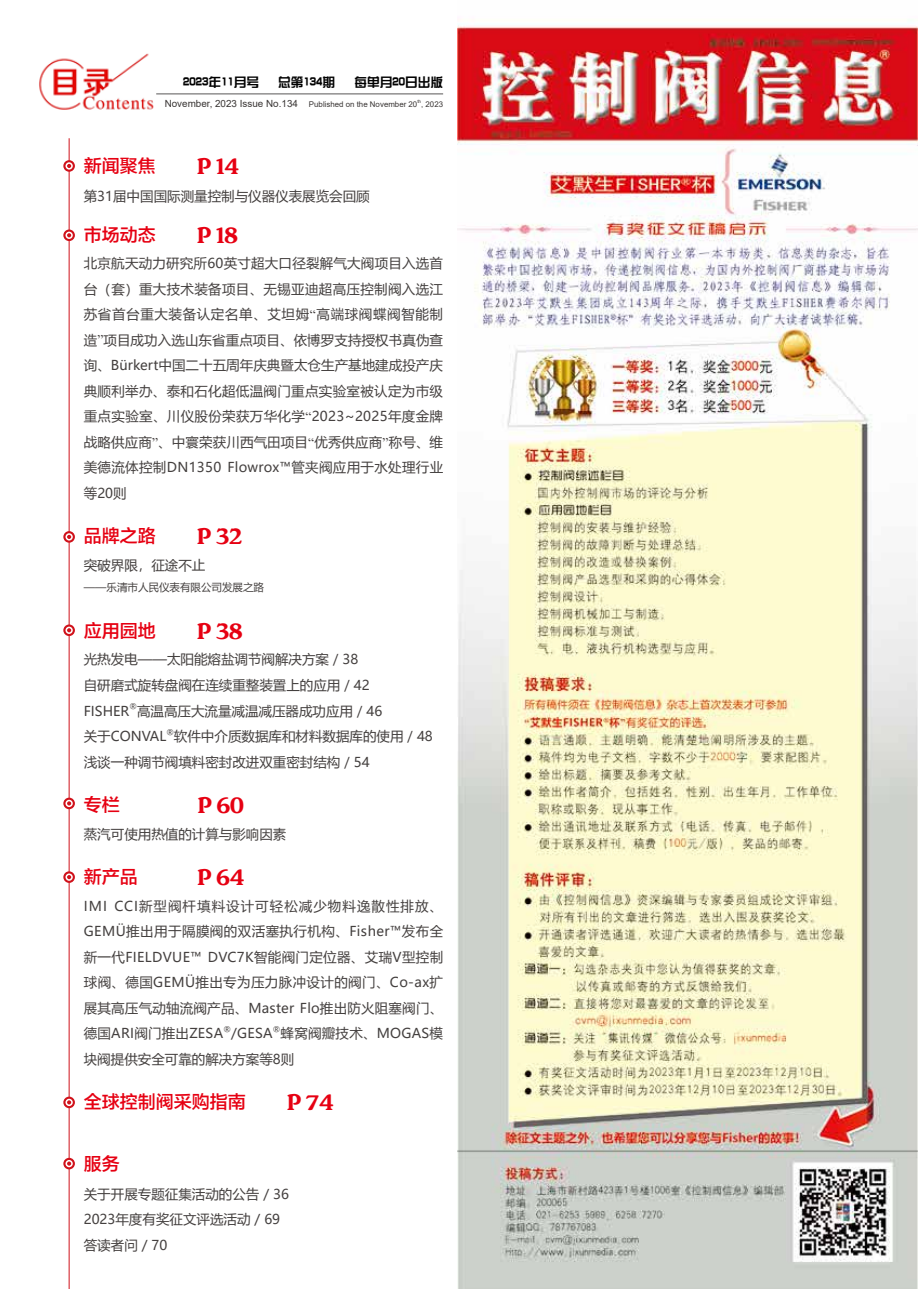
<style>
.page{position:relative;width:919px;height:1289px;background:#fff}
.page>*{position:absolute;margin:0;border:0;box-sizing:border-box;transform-origin:0 0}
.t1{font:24px "ARJULIAN";letter-spacing:.1em;color:#e60012}
.t2{font:18px "FZLTZHK GBK1 0";color:#e60012}
.t3{font:13.5px/25.5px "Microsoft Ya Hei";color:#44403f}
.t4{font:12.75px "H Yk 1 gj";color:#000}
.t5{font:10.5px "Microsoft Ya Hei";color:#44403f}
.t6{font:9.9px "Arial";color:#3a3635}
.t7{font:7.95px "Arial";color:#3a3635}
.t8{font:7.8px "Microsoft Ya Hei";color:#44403f}
.t9{font:4.65px "Arial";color:#3a3635}
.s1{font-size:7.95px}
.s2{font-family:"Times New Roman"}
</style>
<div class="page">
<hr style="left:69px;top:138px;width:1px;height:1150px;background:#d0121b">
<svg style="left:63px;top:160px;width:12px;height:12px"></svg>
<svg style="left:65px;top:162px;width:8px;height:8px"></svg>
<svg style="left:67px;top:164px;width:4px;height:4px"></svg>
<svg style="left:63px;top:229px;width:12px;height:12px"></svg>
<svg style="left:65px;top:232px;width:8px;height:7px"></svg>
<svg style="left:67px;top:233px;width:4px;height:4px"></svg>
<svg style="left:63px;top:624px;width:12px;height:12px"></svg>
<svg style="left:65px;top:626px;width:8px;height:8px"></svg>
<svg style="left:67px;top:628px;width:4px;height:4px"></svg>
<svg style="left:63px;top:531px;width:12px;height:11px"></svg>
<svg style="left:65px;top:533px;width:8px;height:7px"></svg>
<svg style="left:67px;top:535px;width:4px;height:4px"></svg>
<svg style="left:63px;top:797px;width:12px;height:12px"></svg>
<svg style="left:65px;top:799px;width:8px;height:8px"></svg>
<svg style="left:67px;top:801px;width:4px;height:4px"></svg>
<svg style="left:63px;top:871px;width:12px;height:11px"></svg>
<svg style="left:65px;top:873px;width:8px;height:7px"></svg>
<svg style="left:67px;top:875px;width:4px;height:4px"></svg>
<svg style="left:63px;top:1096px;width:12px;height:12px"></svg>
<svg style="left:65px;top:1098px;width:8px;height:7px"></svg>
<svg style="left:67px;top:1100px;width:4px;height:4px"></svg>
<svg style="left:63px;top:1157px;width:12px;height:12px"></svg>
<svg style="left:65px;top:1159px;width:8px;height:8px"></svg>
<svg style="left:67px;top:1161px;width:4px;height:4px"></svg>
<hr style="left:156px;top:94px;width:287px;height:1px;background:#595757">
<img style="left:39px;top:53px;width:115px;height:57px">
<img style="left:458px;top:25px;width:459px;height:1263px">
<p class="t4" style="left:183px;top:76px;width:78px">2023年11月号</p>
<p class="t4" style="left:278px;top:76px;width:59px">总第134期</p>
<p class="t4" style="left:354px;top:76px;width:90px">每单月20日出版</p>
<p class="t6" style="left:165px;top:97px;width:254px">November, 2023 Issue No.134 <span class="s1">Published on the November 20</span></p>
<p class="t9" style="left:417px;top:98px;width:5px">th</p>
<p class="t7" style="left:421px;top:98px;width:23px">, 2023</p>
<h2 class="t2" style="left:84px;top:155px;width:73px">新闻聚焦</h2>
<h1 class="t1" style="left:197px;top:153px;width:43px">P14</h1>
<p class="t3" style="left:84px;top:183px;width:287px">第31届中国国际测量控制与仪器仪表展览会回顾</p>
<h2 class="t2" style="left:84px;top:224px;width:73px">市场动态</h2>
<h1 class="t1" style="left:197px;top:222px;width:42px">P18</h1>
<p class="t3" style="left:84px;top:250px;width:361px;text-align:justify">北京航天动力研究所60英寸超大口径裂解气大阀项目入选首台（套）重大技术装备项目、无锡亚迪超高压控制阀入选江苏省首台重大装备认定名单、艾坦姆<span class="s2">“</span>高端球阀蝶阀智能制造<span class="s2">”</span>项目成功入选山东省重点项目、依博罗支持授权书真伪查询、Bürkert中国二十五周年庆典暨太仓生产基地建成投产庆典顺利举办、泰和石化超低温阀门重点实验室被认定为市级重点实验室、川仪股份荣获万华化学<span class="s2">“</span>2023~2025年度金牌战略供应商<span class="s2">”</span>、中寰荣获川西气田项目<span class="s2">“</span>优秀供应商<span class="s2">”</span>称号、维美德流体控制DN1350 Flowrox™管夹阀应用于水处理行业等20则</p>
<h2 class="t2" style="left:84px;top:526px;width:73px">品牌之路</h2>
<h1 class="t1" style="left:197px;top:523px;width:46px">P32</h1>
<p class="t3" style="left:84px;top:552px;width:123px">突破界限，征途不止</p>
<p class="t5" style="left:84px;top:580px;width:182px">——乐清市人民仪表有限公司发展之路</p>
<h2 class="t2" style="left:84px;top:620px;width:73px">应用园地</h2>
<h1 class="t1" style="left:197px;top:618px;width:47px">P38</h1>
<p class="t3" style="left:84px;top:646px;width:287px">光热发电——太阳能熔盐调节阀解决方案 / 38自研磨式旋转盘阀在连续重整装置上的应用 / 42<br>FISHER</p>
<p class="t8" style="left:129px;top:701px;width:9px">®</p>
<p class="t3" style="left:84px;top:697px;width:300px;text-indent:53px">高温高压大流量减温减压器成功应用 / 46关于CONVAL</p>
<p class="t8" style="left:166px;top:726px;width:9px">®</p>
<p class="t3" style="left:84px;top:723px;width:350px;text-indent:90px">软件中介质数据库和材料数据库的使用 / 48浅谈一种调节阀填料密封改进双重密封结构 / 54</p>
<h2 class="t2" style="left:84px;top:794px;width:37px">专栏</h2>
<h1 class="t1" style="left:198px;top:792px;width:48px">P60</h1>
<p class="t3" style="left:84px;top:820px;width:204px">蒸汽可使用热值的计算与影响因素</p>
<h2 class="t2" style="left:84px;top:866px;width:55px">新产品</h2>
<h1 class="t1" style="left:197px;top:864px;width:49px">P64</h1>
<p class="t3" style="left:84px;top:892px;width:361px;text-align:justify">IMI CCI新型阀杆填料设计可轻松减少物料逸散性排放、GEMÜ推出用于隔膜阀的双活塞执行机构、Fisher™发布全新一代FIELDVUE™ DVC7K智能阀门定位器、艾瑞V型控制球阀、德国GEMÜ推出专为压力脉冲设计的阀门、Co-ax扩展其高压气动轴流阀产品、Master Flo推出防火阻塞阀门、德国ARI阀门推出ZESA</p>
<p class="t8" style="left:223px;top:1023px;width:9px">®</p>
<p class="t3" style="left:231px;top:1020px;width:43px">/GESA</p>
<p class="t8" style="left:273px;top:1023px;width:9px">®</p>
<p class="t3" style="left:84px;top:1020px;width:361px;text-indent:197px">蜂窝阀瓣技术、MOGAS模块阀提供安全可靠的解决方案等8则</p>
<h2 class="t2" style="left:84px;top:1091px;width:163px">全球控制阀采购指南</h2>
<h1 class="t1" style="left:287px;top:1089px;width:48px">P74</h1>
<h2 class="t2" style="left:84px;top:1153px;width:37px">服务</h2>
<p class="t3" style="left:84px;top:1180px;width:207px">关于开展专题征集活动的公告 / 36<br>2023年度有奖征文评选活动 / 69答读者问 / 70</p>
</div>
